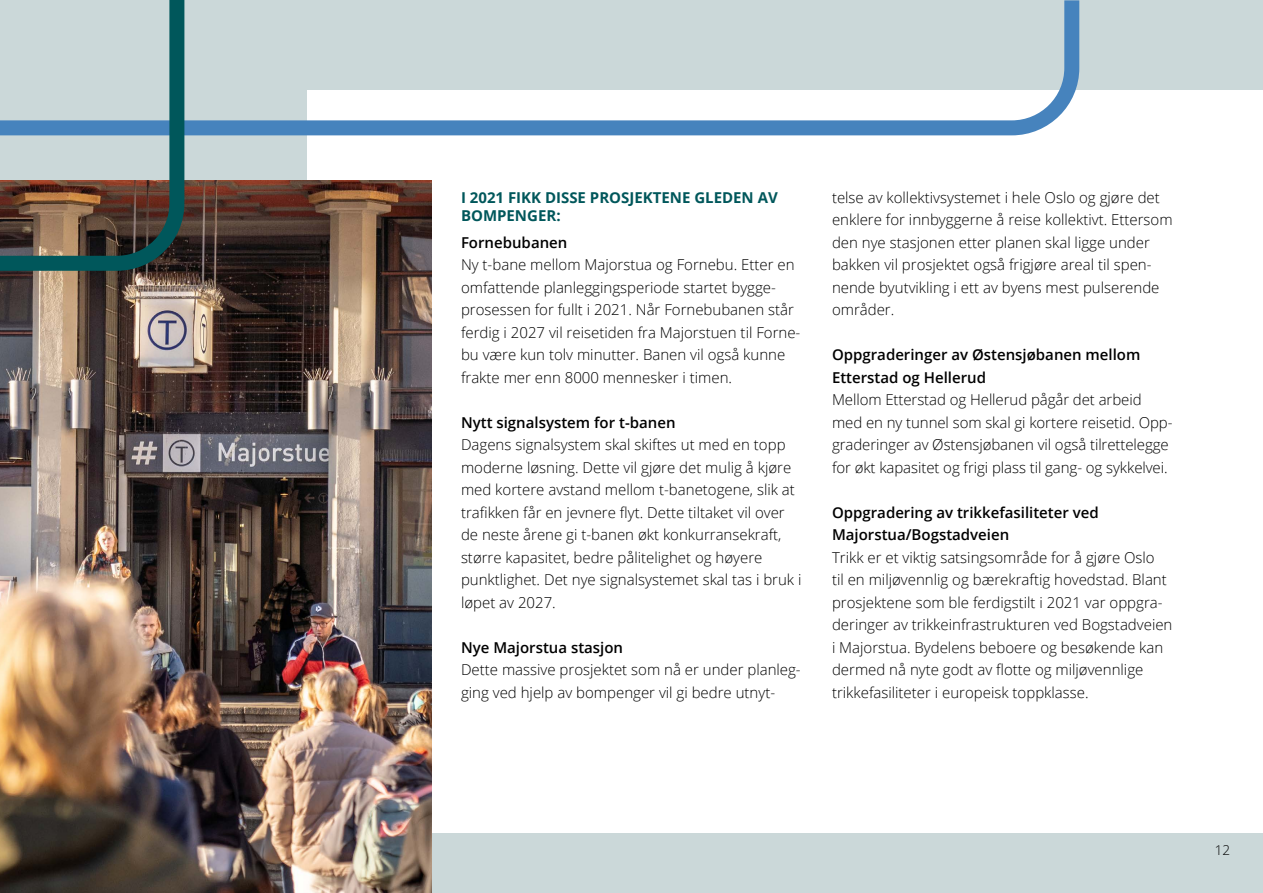
<style>
.page{position:relative;width:1263px;height:893px;background:#cbd8d9}
.page>*{position:absolute;margin:0;border:0;box-sizing:border-box;transform-origin:0 0}
.t1{font:300 15px/22.5px "Open Sans";color:#000}
.t2{font:600 15px/22.5px "Open Sans";color:#000}
.t3{font:700 15px/18px "Open Sans";color:#00575b}
.t4{font:300 13.5px "Open Sans";color:#000}
</style>
<div class="page">
<div style="left:307px;top:90px;width:956px;height:743px;background:#fff"></div>
<img style="left:0;top:180px;width:431px;height:713px">
<svg style="left:192px;top:0;width:888px;height:136px"></svg>
<svg style="left:0;top:0;width:192px;height:278px"></svg>
<p class="t3" style="left:461px;top:188px;width:318px">I 2021 FIKK DISSE PROSJEKTENE GLEDEN AV<br>BOMPENGER:</p>
<p class="t2" style="left:461px;top:230px;width:108px">Fornebubanen</p>
<p class="t1" style="left:461px;top:253px;width:341px">Ny t-bane mellom Majorstua og Fornebu. Etter en omfattende planleggingsperiode startet bygge&shy;prosessen for fullt i 2021. Når Fornebubanen står ferdig i 2027 vil reisetiden fra Majorstuen til Forne&shy;bu være kun tolv minutter. Banen vil også kunne frakte mer enn 8000 mennesker i timen.</p>
<p class="t2" style="left:461px;top:410px;width:216px">Nytt signalsystem for t-banen</p>
<p class="t1" style="left:461px;top:433px;width:342px">Dagens signalsystem skal skiftes ut med en topp moderne løsning. Dette vil gjøre det mulig å kjøre med kortere avstand mellom t-banetogene, slik at trafikken får en jevnere flyt. Dette tiltaket vil over de neste årene gi t-banen økt konkurransekraft, større kapasitet, bedre pålitelighet og høyere punktlighet. Det nye signalsystemet skal tas i bruk i løpet av 2027.</p>
<p class="t2" style="left:461px;top:635px;width:164px">Nye Majorstua stasjon</p>
<p class="t1" style="left:461px;top:658px;width:341px">Dette massive prosjektet som nå er under planleg&shy;ging ved hjelp av bompenger vil gi bedre utnyt-</p>
<p class="t1" style="left:832px;top:185px;width:342px">telse av kollektivsystemet i hele Oslo og gjøre det enklere for innbyggerne å reise kollektivt. Ettersom den nye stasjonen etter planen skal ligge under bakken vil prosjektet også frigjøre areal til spen&shy;nende byutvikling i ett av byens mest pulserende områder.</p>
<p class="t2" style="left:832px;top:343px;width:310px">Oppgraderinger av Østensjøbanen mellom<br>Etterstad og Hellerud</p>
<p class="t1" style="left:832px;top:388px;width:342px">Mellom Etterstad og Hellerud pågår det arbeid med en ny tunnel som skal gi kortere reisetid. Opp&shy;graderinger av Østensjøbanen vil også tilrettelegge for økt kapasitet og frigi plass til gang- og sykkelvei.</p>
<p class="t2" style="left:832px;top:500px;width:268px">Oppgradering av trikkefasiliteter ved<br>Majorstua/Bogstadveien</p>
<p class="t1" style="left:832px;top:545px;width:342px">Trikk er et viktig satsingsområde for å gjøre Oslo<br>til en miljøvennlig og bærekraftig hovedstad. Blant prosjektene som ble ferdigstilt i 2021 var oppgra&shy;deringer av trikkeinfrastrukturen ved Bogstadveien i Majorstua. Bydelens beboere og besøkende kan dermed nå nyte godt av flotte og miljøvennlige trikkefasiliteter i europeisk toppklasse.</p>
<p class="t4" style="left:1215px;top:841px;width:17px">12</p>
</div>
